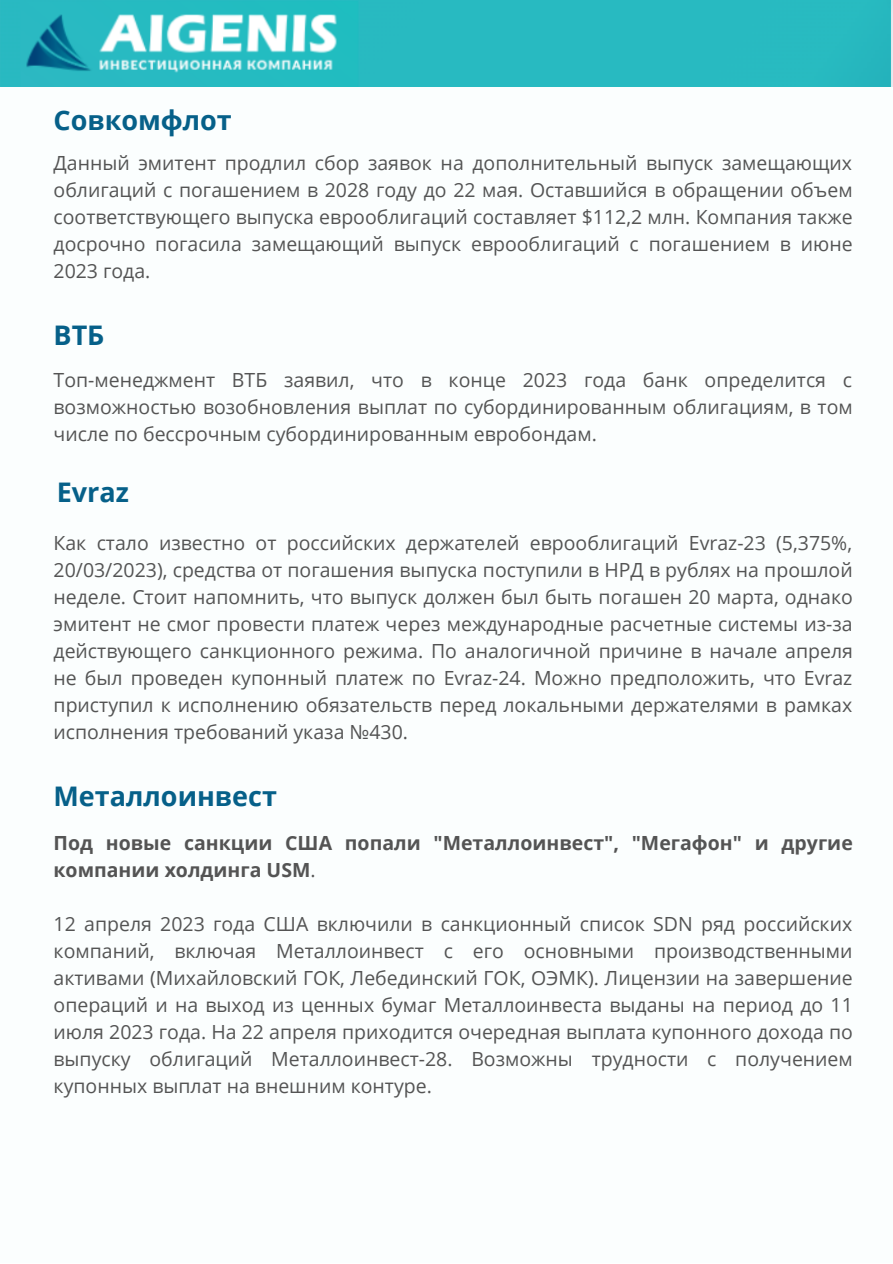
<style>
.page{position:relative;width:893px;height:1264px;background:#fff}
.page>*{position:absolute;margin:0;border:0;box-sizing:border-box;transform-origin:0 0}
.t1{font:700 27px "Open Sans";color:#066089}
.t2{font:19.5px/27px "Open Sans";color:#545454;text-align:justify}
.t3{font:700 19.5px/27px "Open Sans";color:#545454}
.s1{font-weight:400}
</style>
<div class="page">
<div style="left:0;top:0;width:892px;height:1262px;background:#fbfefe"></div>
<img style="left:0;top:0;width:892px;height:87px">
<p class="t1" style="left:54px;top:101px;width:180px">Совкомфлот</p>
<p class="t2" style="left:54px;top:149px;width:800px">Данный эмитент продлил сбор заявок на дополнительный выпуск замещающих облигаций с погашением в 2028 году до 22 мая. Оставшийся в обращении объем соответствующего выпуска еврооблигаций составляет $112,2 млн. Компания также досрочно погасила замещающий выпуск еврооблигаций с погашением в июне 2023 года.</p>
<p class="t1" style="left:54px;top:316px;width:52px">ВТБ</p>
<p class="t2" style="left:54px;top:366px;width:800px">Топ-менеджмент ВТБ заявил, что в конце 2023 года банк определится с возможностью возобновления выплат по субординированным облигациям, в том числе по бессрочным субординированным евробондам.</p>
<p class="t1" style="left:57px;top:473px;width:74px">Evraz</p>
<p class="t2" style="left:54px;top:529px;width:800px">Как стало известно от российских держателей еврооблигаций Evraz-23 (5,375%, 20/03/2023), средства от погашения выпуска поступили в НРД в рублях на прошлой неделе. Стоит напомнить, что выпуск должен был быть погашен 20 марта, однако эмитент не смог провести платеж через международные расчетные системы из-за действующего санкционного режима. По аналогичной причине в начале апреля не был проведен купонный платеж по Evraz-24. Можно предположить, что Evraz приступил к исполнению обязательств перед локальными держателями в рамках исполнения требований указа №430.</p>
<p class="t1" style="left:54px;top:777px;width:225px">Металлоинвест</p>
<p class="t3" style="left:54px;top:828px;width:800px">Под новые санкции США попали "Металлоинвест", "Мегафон" и другие компании холдинга USM<span class="s1">.</span></p>
<p class="t2" style="left:54px;top:909px;width:800px">12 апреля 2023 года США включили в санкционный список SDN ряд российских компаний, включая Металлоинвест с его основными производственными активами (Михайловский ГОК, Лебединский ГОК, ОЭМК). Лицензии на завершение операций и на выход из ценных бумаг Металлоинвеста выданы на период до 11 июля 2023 года. На 22 апреля приходится очередная выплата купонного дохода по выпуску облигаций Металлоинвест-28. Возможны трудности с получением купонных выплат на внешним контуре.</p>
</div>
